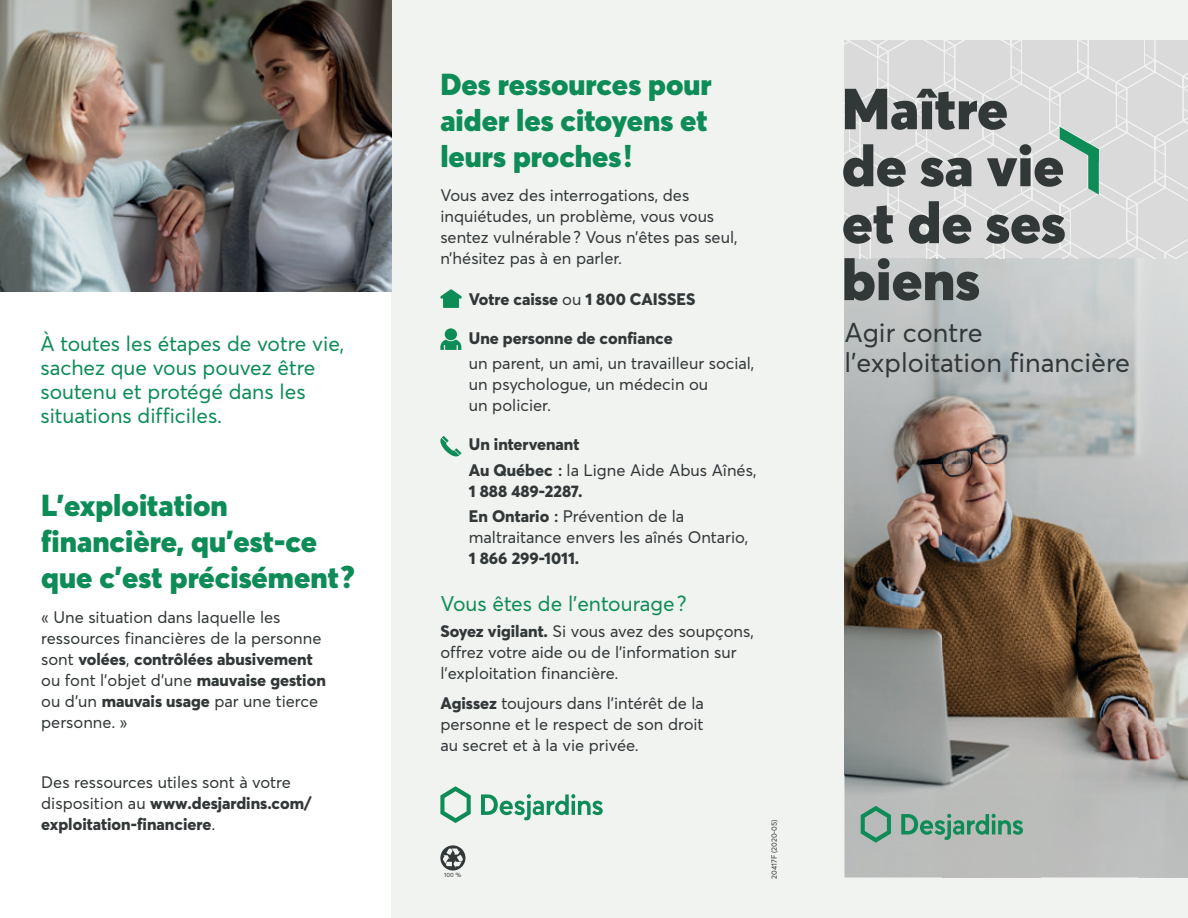
<style>
.page{position:relative;width:1188px;height:918px;background:#fff}
.page>*{position:absolute;margin:0;border:0;box-sizing:border-box;transform-origin:0 0}
.t1{font:900 57px/57px "Averta";color:#323738}
.t2{font:900 30px/36px "Averta";color:#0e8c57}
.t3{font:27px/30px "Averta";color:#323738}
.t4{font:21px/24px "Averta";color:#0e8c57}
.t5{font:16.5px/21px "Averta";color:#323738}
.t6{font:800 16.5px/25.5px "Averta";color:#323738}
.t7{font:7.5px "Averta";color:#323738}
.t8{font:6px "Averta";color:#323738}
.s1{font-weight:800}
.s2{font-weight:400}
.s3{font-weight:600}
</style>
<div class="page">
<div style="left:392px;top:0;width:796px;height:918px;background:#f1f3f1"></div>
<img style="left:844px;top:258px;width:344px;height:620px">
<svg style="left:844px;top:40px;width:344px;height:218px;background:#d8dbd9"></svg>
<svg style="left:861px;top:806px;width:30px;height:37px"></svg>
<svg style="left:901px;top:814px;width:122px;height:26px;background:#7eab97"></svg>
<img style="left:0;top:0;width:392px;height:292px">
<svg style="left:440px;top:289px;width:22px;height:19px"></svg>
<svg style="left:440px;top:328px;width:21px;height:22px"></svg>
<svg style="left:440px;top:436px;width:21px;height:21px"></svg>
<svg style="left:440px;top:845px;width:25px;height:26px"></svg>
<svg style="left:440px;top:786px;width:31px;height:37px"></svg>
<svg style="left:481px;top:794px;width:122px;height:26px"></svg>
<p class="t4" style="left:40px;top:331px;width:305px">À toutes les étapes de votre vie, sachez que vous pouvez être soutenu et protégé dans les situations difficiles.</p>
<h2 class="t2" style="left:41px;top:487px;width:315px">L’exploitation financière, qu’est-ce que c’est précisément ?</h2>
<p class="t5" style="left:41px;top:606px;width:286px">« Une situation dans laquelle les ressources financières de la personne sont <span class="s1">volées</span>, <span class="s1">contrôlées abusivement </span>ou font l’objet d’une <span class="s1">mauvaise gestion </span>ou d’un <span class="s1">mauvais usage</span> par une tierce personne. »</p>
<p class="t5" style="left:41px;top:771px;width:272px">Des ressources utiles sont à votre disposition au <span class="s1">www.desjardins.com/ exploitation-financiere</span>.</p>
<h2 class="t2" style="left:440px;top:66px;width:273px">Des ressources pour aider les citoyens et leurs proches !</h2>
<p class="t5" style="left:440px;top:185px;width:299px">Vous avez des interrogations, des inquiétudes, un problème, vous vous sentez vulnérable ? Vous n’êtes pas seul, n’hésitez pas à en parler.</p>
<p class="t6" style="left:469px;top:286px;width:228px">Votre caisse <span class="s2">ou</span> 1 800 CAISSES</p>
<p class="t6" style="left:469px;top:325px;width:205px">Une personne de confiance</p>
<p class="t5" style="left:469px;top:353px;width:287px">un parent, un ami, un travailleur social, un psychologue, un médecin ou<br>un policier.</p>
<p class="t6" style="left:469px;top:432px;width:289px">Un intervenant<br>Au Québec <span class="s3">:</span> <span class="s2">la Ligne Aide Abus Aînés,</span></p>
<p class="t6" style="left:469px;top:478px;width:217px">1 888 489-2287.<br>En Ontario <span class="s3">:</span> <span class="s2">Prévention de la</span></p>
<p class="t5" style="left:469px;top:527px;width:281px">maltraitance envers les aînés Ontario,</p>
<p class="t6" style="left:469px;top:546px;width:112px">1 866 299-1011.</p>
<p class="t4" style="left:440px;top:592px;width:248px">Vous êtes de l’entourage ?</p>
<p class="t5" style="left:440px;top:620px;width:315px"><span class="s1">Soyez vigilant.</span> Si vous avez des soupçons, offrez votre aide ou de l’information sur l’exploitation financière.</p>
<p class="t5" style="left:440px;top:692px;width:265px;text-align:justify"><span class="s1">Agissez</span> toujours dans l’intérêt de la personne et le respect de son droit au secret et à la vie privée.</p>
<p class="t8" style="left:444px;top:872px;width:19px">100 %</p>
<p class="t7" style="left:770px;top:879px;width:61px;rotate:-90deg">20417F (2020-05)</p>
<h1 class="t1" style="left:842px;top:80px;width:225px">Maître de sa vie et de ses biens</h1>
<h3 class="t3" style="left:844px;top:317px;width:287px">Agir contre l’exploitation financière</h3>
</div>
